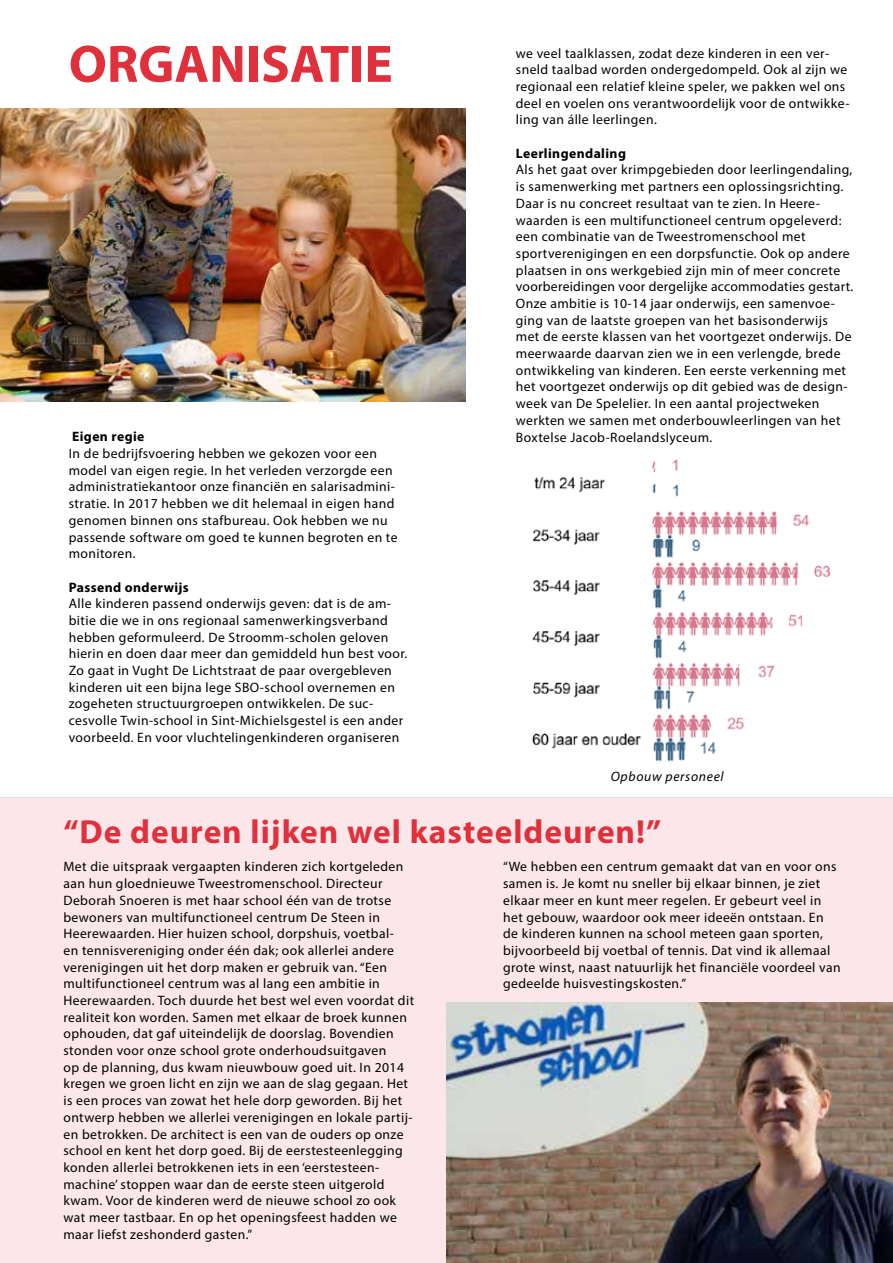
<style>
.page{position:relative;width:893px;height:1263px;background:#fff}
.page>*{position:absolute;margin:0;border:0;box-sizing:border-box;transform-origin:0 0}
.t1{font:700 53.1px "Myriad Pro";color:#e0303b}
.t2{font:700 33.45px "Myriad Pro";letter-spacing:.03em;color:#e0303b}
.t3{font:13.65px/16.6px "Myriad Pro";letter-spacing:.03em;color:#000}
.t4{font:700 13.65px "Myriad Pro";letter-spacing:.03em;color:#000}
.t5{font:italic 13.65px "Myriad Pro";letter-spacing:.05em;color:#000}
</style>
<div class="page">
<div style="left:0;top:797px;width:893px;height:466px;background:#fbe7e9"></div>
<img style="left:447px;top:1002px;width:446px;height:261px">
<img style="left:0;top:109px;width:466px;height:292px">
<img style="left:532px;top:459px;width:299px;height:303px">
<h1 class="t1" style="left:69px;top:29px;width:325px">ORGANISATIE</h1>
<p class="t4" style="left:72px;top:428px;width:74px">Eigen regie</p>
<p class="t3" style="left:69px;top:445px;width:330px">In de bedrijfsvoering hebben we gekozen voor een model van eigen regie. In het verleden verzorgde een administratiekantoor onze financiën en salarisadmini&shy;stratie. In 2017 hebben we dit helemaal in eigen hand genomen binnen ons stafbureau. Ook hebben we nu passende software om goed te kunnen begroten en te monitoren.</p>
<p class="t4" style="left:69px;top:578px;width:122px">Passend onderwijs</p>
<p class="t3" style="left:69px;top:595px;width:340px">Alle kinderen passend onderwijs geven: dat is de am&shy;bitie die we in ons regionaal samenwerkingsverband hebben geformuleerd. De Stroomm-scholen geloven hierin en doen daar meer dan gemiddeld hun best voor.<br>Zo gaat in Vught De Lichtstraat de paar overgebleven kinderen uit een bijna lege SBO-school overnemen en zogeheten structuurgroepen ontwikkelen. De suc&shy;cesvolle Twin-school in Sint-Michielsgestel is een ander voorbeeld. En voor vluchtelingenkinderen organiseren</p>
<p class="t3" style="left:516px;top:44px;width:335px">we veel taalklassen, zodat deze kinderen in een ver&shy;sneld taalbad worden ondergedompeld. Ook al zijn we regionaal een relatief kleine speler, we pakken wel ons deel en voelen ons verantwoordelijk voor de ontwikke&shy;ling van álle leerlingen.</p>
<p class="t4" style="left:516px;top:144px;width:112px">Leerlingendaling</p>
<p class="t3" style="left:516px;top:161px;width:339px">Als het gaat over krimpgebieden door leerlingendaling, is samenwerking met partners een oplossingsrichting.<br>Daar is nu concreet resultaat van te zien. In Heere&shy;waarden is een multifunctioneel centrum opgeleverd: een combinatie van de Tweestromenschool met sportverenigingen en een dorpsfunctie. Ook op andere plaatsen in ons werkgebied zijn min of meer concrete voorbereidingen voor dergelijke accommodaties gestart.<br>Onze ambitie is 10-14 jaar onderwijs, een samenvoe&shy;ging van de laatste groepen van het basisonderwijs met de eerste klassen van het voortgezet onderwijs. De meerwaarde daarvan zien we in een verlengde, brede ontwikkeling van kinderen. Een eerste verkenning met het voortgezet onderwijs op dit gebied was de design&shy;week van De Spelelier. In een aantal projectweken werkten we samen met onderbouwleerlingen van het Boxtelse Jacob-Roelandslyceum.</p>
<p class="t5" style="left:611px;top:768px;width:115px">Opbouw personeel</p>
<h2 class="t2" style="left:63px;top:810px;width:599px">“De deuren lijken wel kasteeldeuren!”</h2>
<p class="t3" style="left:63px;top:858px;width:352px">Met die uitspraak vergaapten kinderen zich kortgeleden aan hun gloednieuwe Tweestromenschool. Directeur Deborah Snoeren is met haar school één van de trotse bewoners van multifunctioneel centrum De Steen in Heerewaarden. Hier huizen school, dorpshuis, voetbal-<br>en tennisvereniging onder één dak; ook allerlei andere verenigingen uit het dorp maken er gebruik van. “Een multifunctioneel centrum was al lang een ambitie in Heerewaarden. Toch duurde het best wel even voordat dit realiteit kon worden. Samen met elkaar de broek kunnen ophouden, dat gaf uiteindelijk de doorslag. Bovendien stonden voor onze school grote onderhoudsuitgaven<br>op de planning, dus kwam nieuwbouw goed uit. In 2014 kregen we groen licht en zijn we aan de slag gegaan. Het is een proces van zowat het hele dorp geworden. Bij het ontwerp hebben we allerlei verenigingen en lokale partij&shy;en betrokken. De architect is een van de ouders op onze school en kent het dorp goed. Bij de eerstesteenlegging konden allerlei betrokkenen iets in een ‘eerstesteen&shy;machine’ stoppen waar dan de eerste steen uitgerold kwam. Voor de kinderen werd de nieuwe school zo ook wat meer tastbaar. En op het openingsfeest hadden we maar liefst zeshonderd gasten.”</p>
<p class="t3" style="left:503px;top:858px;width:339px">“We hebben een centrum gemaakt dat van en voor ons samen is. Je komt nu sneller bij elkaar binnen, je ziet elkaar meer en kunt meer regelen. Er gebeurt veel in het gebouw, waardoor ook meer ideeën ontstaan. En de kinderen kunnen na school meteen gaan sporten, bijvoorbeeld bij voetbal of tennis. Dat vind ik allemaal grote winst, naast natuurlijk het financiële voordeel van gedeelde huisvestingskosten.”</p>
</div>
